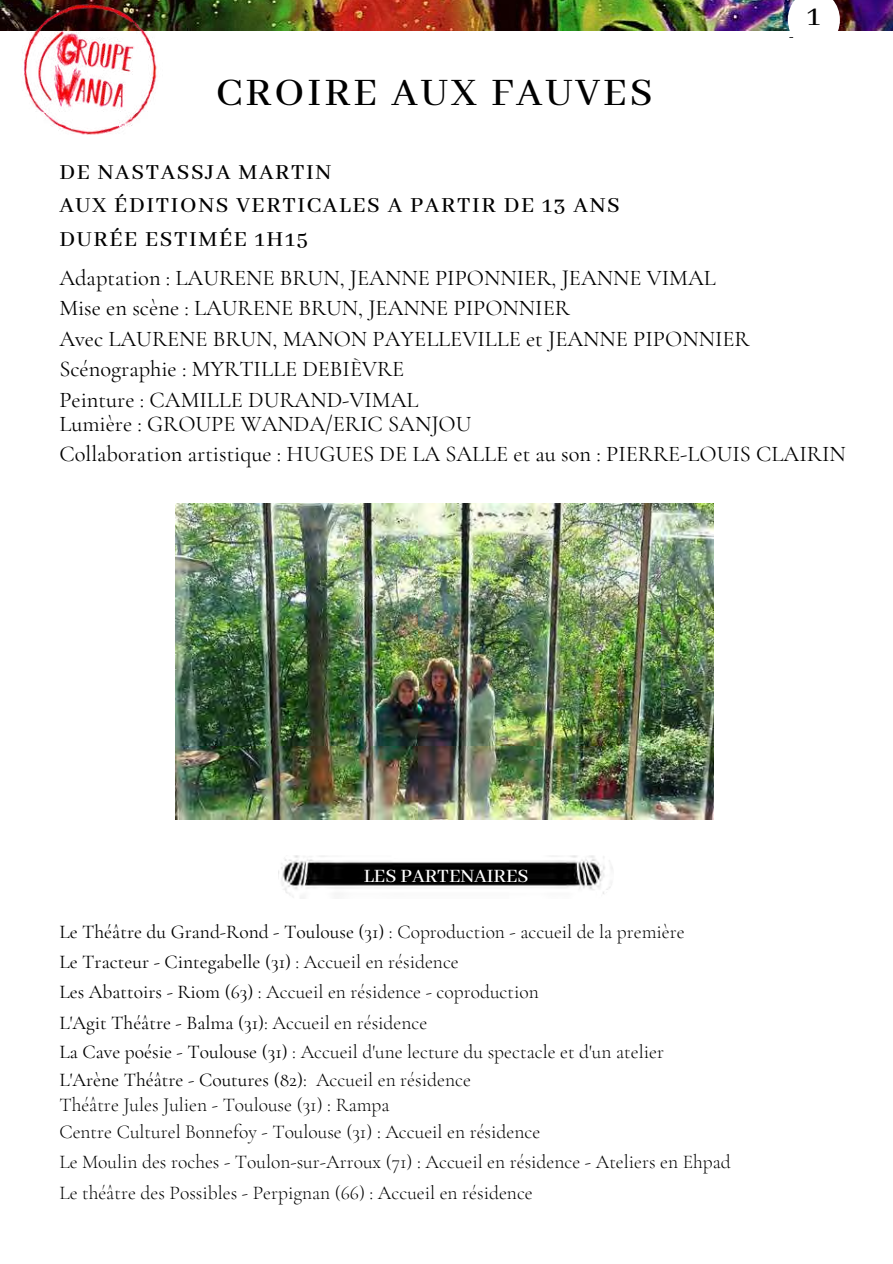
<style>
.page{position:relative;width:893px;height:1264px;background:#fff}
.page>*{position:absolute;margin:0;border:0;box-sizing:border-box;transform-origin:0 0}
.t1{font:500 43.5px "Abhaya Libre";letter-spacing:.07em;color:#000}
.t2{font:500 31.8px "Abhaya Libre";color:#000}
.t3{font:500 24px/33.8px "Abhaya Libre";letter-spacing:.07em;color:#000}
.t4{font:22.5px/30.3px "Cormorant Garamond";color:#000}
.t5{font:500 21px "Abhaya Libre";color:#fff}
.t6{font:300 19.5px/29.7px "Cormorant Garamond";color:#000}
.s1{font-weight:400}
</style>
<div class="page">
<img style="left:0;top:0;width:892px;height:30px">
<img style="left:14px;top:0;width:151px;height:135px">
<img style="left:176px;top:503px;width:537px;height:316px">
<img style="left:278px;top:855px;width:335px;height:44px">
<svg style="left:787px;top:0;width:52px;height:31px"></svg>
<h1 class="t1" style="left:216px;top:69px;width:438px">CROIRE AUX FAUVES</h1>
<p class="t3" style="left:59px;top:156px;width:562px">DE NASTASSJA MARTIN<br>AUX ÉDITIONS VERTICALES A PARTIR DE 13 ANS<br>DURÉE ESTIMÉE 1H15</p>
<h2 class="t2" style="left:807px;top:-1px;width:15px">1</h2>
<p class="t4" style="left:59px;top:263px;width:691px">Adaptation : LAURENE BRUN, JEANNE PIPONNIER, JEANNE VIMAL Mise en scène : LAURENE BRUN, JEANNE PIPONNIER<br>Avec LAURENE BRUN, MANON PAYELLEVILLE et JEANNE PIPONNIER Scénographie : MYRTILLE DEBIÈVRE<br>Peinture : CAMILLE DURAND-VIMAL</p>
<p class="t4" style="left:59px;top:409px;width:787px;line-height:29.2px">Lumière : GROUPE WANDA/ERIC SANJOU<br>Collaboration artistique : HUGUES DE LA SALLE et au son : PIERRE-LOUIS CLAIRIN</p>
<p class="t5" style="left:364px;top:864px;width:166px">LES PARTENAIRES</p>
<p class="t6" style="left:59px;top:916px;width:627px"><span class="s1">Le Théâtre du Grand-Rond - Toulouse (31)</span> : Coproduction - accueil de la première <span class="s1">Le Tracteur - Cintegabelle (31)</span> : Accueil en résidence<br><span class="s1">Les Abattoirs - Riom (63)</span> : Accueil en résidence - coproduction<br><span class="s1">L'Agit Théâtre - Balma (31)</span>: Accueil en résidence<br><span class="s1">La Cave poésie - Toulouse (31)</span> : Accueil d'une lecture du spectacle et d'un atelier <span class="s1">L'Arène Théâtre - Coutures (82)</span>: Accueil en résidence</p>
<p class="t6" style="left:59px;top:1091px;width:482px;line-height:27px">Théâtre Jules Julien - Toulouse (31) : Rampa<br>Centre Culturel Bonnefoy - Toulouse (31) : Accueil en résidence</p>
<p class="t6" style="left:59px;top:1146px;width:673px;line-height:30.5px">Le Moulin des roches - Toulon-sur-Arroux (71) : Accueil en résidence - Ateliers en Ehpad<br>Le théâtre des Possibles - Perpignan (66) : Accueil en résidence</p>
</div>
